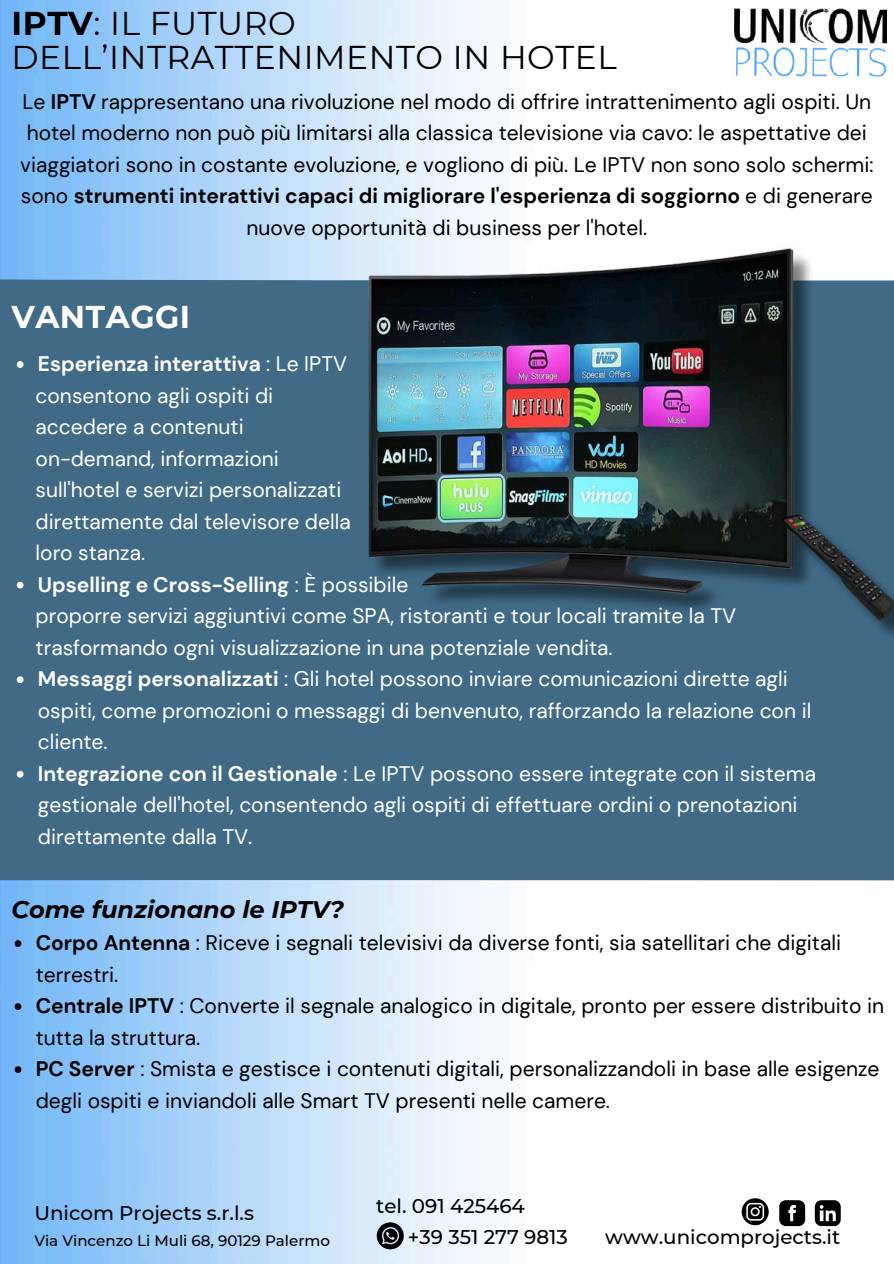
<style>
.page{position:relative;width:894px;height:1264px;background:#fff}
.page>*{position:absolute;margin:0;border:0;box-sizing:border-box;transform-origin:0 0}
.t1{font:32.85px/34.8px "Montserrat";letter-spacing:.015em;color:#000}
.t2{font:700 31.35px "Montserrat";letter-spacing:.015em;color:#fff}
.t3{font:italic 700 24px "Montserrat";color:#000}
.t4{font:21px/31.5px "DM Sans";color:#000;text-align:center}
.t5{font:21px/31.5px "DM Sans";color:#fff}
.t6{font:500 19.8px/31.5px "Montserrat";color:#000}
.t7{font:500 15px "Montserrat";color:#000}
.s1{font-weight:700}
</style>
<div class="page">
<img style="left:0;top:0;width:893px;height:1263px">
<svg style="left:814px;top:1200px;width:26px;height:25px"></svg>
<svg style="left:779px;top:1200px;width:25px;height:25px"></svg>
<svg style="left:741px;top:1198px;width:27px;height:27px"></svg>
<svg style="left:376px;top:1222px;width:27px;height:27px"></svg>
<img style="left:734px;top:9px;width:152px;height:69px">
<div style="left:0;top:279px;width:893px;height:601px;background:#406a86"></div>
<img style="left:254px;top:222px;width:639px;height:476px">
<svg style="left:17px;top:361px;width:7px;height:7px"></svg>
<svg style="left:17px;top:581px;width:7px;height:7px"></svg>
<svg style="left:17px;top:676px;width:7px;height:7px"></svg>
<svg style="left:17px;top:770px;width:7px;height:7px"></svg>
<svg style="left:15px;top:940px;width:6px;height:6px"></svg>
<svg style="left:15px;top:1003px;width:6px;height:6px"></svg>
<svg style="left:15px;top:1066px;width:6px;height:6px"></svg>
<h1 class="t1" style="left:11px;top:5px;width:606px"><span class="s1">IPTV</span>: IL FUTURO<br>DELL’INTRATTENIMENTO IN HOTEL</h1>
<p class="t4" style="left:20px;top:86px;width:854px">Le <span class="s1">IPTV</span> rappresentano una rivoluzione nel modo di offrire intrattenimento agli ospiti. Un hotel moderno non può più limitarsi alla classica televisione via cavo: le aspettative dei viaggiatori sono in costante evoluzione, e vogliono di più. Le IPTV non sono solo schermi: sono <span class="s1">strumenti interattivi capaci di migliorare l'esperienza di soggiorno</span> e di generare nuove opportunità di business per l'hotel.</p>
<h2 class="t2" style="left:11px;top:298px;width:180px">VANTAGGI</h2>
<p class="t5" style="left:36px;top:348px;width:781px"><span class="s1">Esperienza interattiva</span> : Le IPTV<br>consentono agli ospiti di<br>accedere a contenuti<br>on-demand, informazioni<br>sull'hotel e servizi personalizzati<br>direttamente dal televisore della<br>loro stanza.<br><span class="s1">Upselling e Cross-Selling</span> : È possibile<br>proporre servizi aggiuntivi come SPA, ristoranti e tour locali tramite la TV trasformando ogni visualizzazione in una potenziale vendita.<br><span class="s1">Messaggi personalizzati</span> : Gli hotel possono inviare comunicazioni dirette agli ospiti, come promozioni o messaggi di benvenuto, rafforzando la relazione con il cliente.<br><span class="s1">Integrazione con il Gestionale</span> : Le IPTV possono essere integrate con il sistema gestionale dell'hotel, consentendo agli ospiti di effettuare ordini o prenotazioni direttamente dalla TV.</p>
<p class="t3" style="left:11px;top:894px;width:334px">Come funzionano le IPTV?</p>
<p class="t4" style="left:36px;top:927px;width:849px;text-align:left"><span class="s1">Corpo Antenna</span> : Riceve i segnali televisivi da diverse fonti, sia satellitari che digitali terrestri.<br><span class="s1">Centrale IPTV</span> : Converte il segnale analogico in digitale, pronto per essere distribuito in tutta la struttura.<br><span class="s1">PC Server</span> : Smista e gestisce i contenuti digitali, personalizzandoli in base alle esigenze degli ospiti e inviandoli alle Smart TV presenti nelle camere.</p>
<p class="t6" style="left:34px;top:1196px;width:221px">Unicom Projects s.r.l.s</p>
<p class="t7" style="left:34px;top:1231px;width:297px">Via Vincenzo Li Muli 68, 90129 Palermo</p>
<p class="t6" style="left:408px;top:1189px;width:161px;text-indent:-32px">tel. 091 425464<br>+39 351 277 9813</p>
<p class="t6" style="left:605px;top:1221px;width:236px">www.unicomprojects.it</p>
</div>
